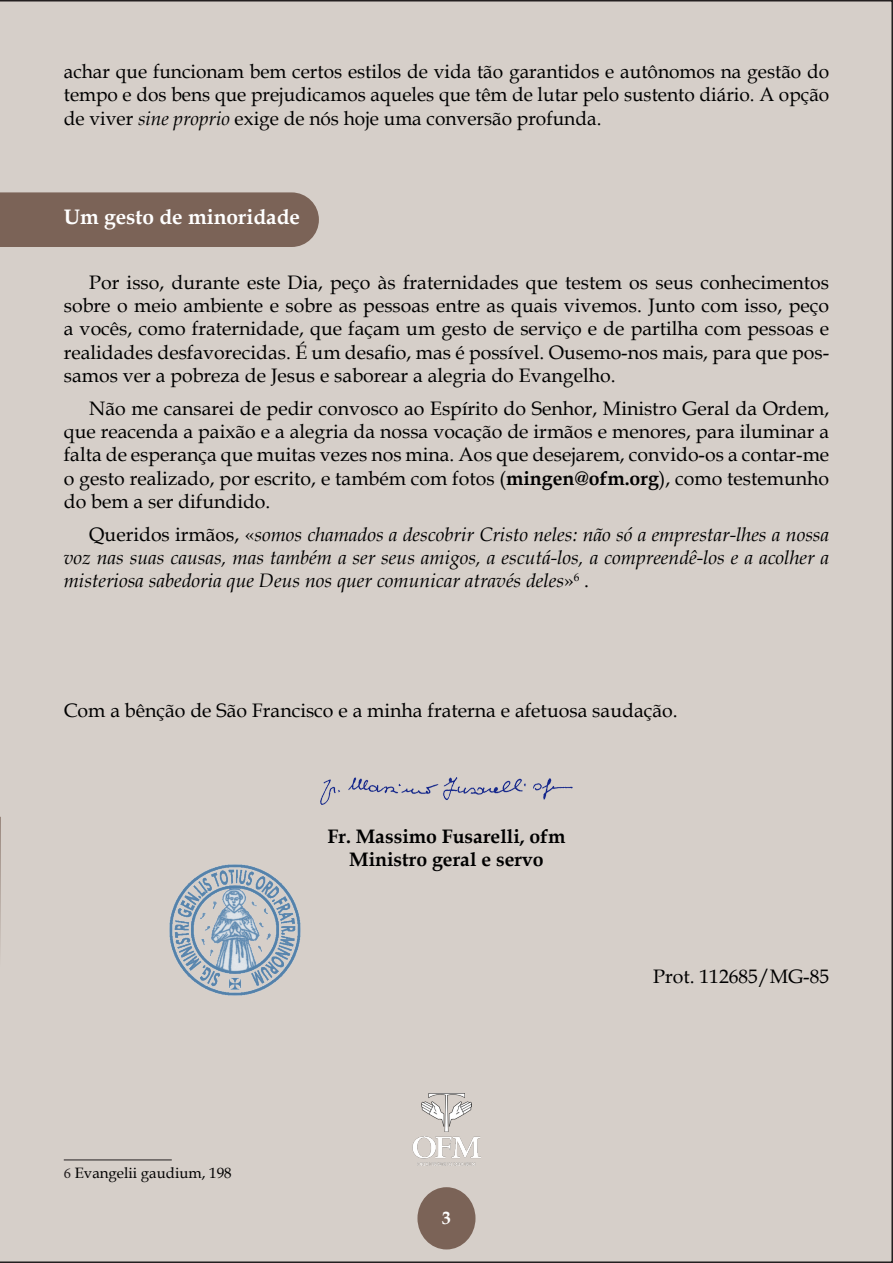
<style>
.page{position:relative;width:893px;height:1263px;background:#d6cfc9}
.page>*{position:absolute;margin:0;border:0;box-sizing:border-box;transform-origin:0 0}
.No_Spacing{font:700 21px "Book Antiqua";color:#fff}
.No_Spacing-2{font:19.5px/23.4px "Book Antiqua";color:#000;text-align:justify}
.No_Spacing-3{font:italic 19.5px/23.4px "Book Antiqua";color:#000;text-align:justify}
.No_Spacing-4{font:700 19.5px "Book Antiqua";color:#000}
.t1{font:700 18px "Book Antiqua";color:#fff}
.t2{font:15px "Book Antiqua";color:#000}
.s1{font-style:italic}
.s2{font-weight:700}
.s3{font-style:normal}
.s4{font-family:"Minion Pro";color:#231f20}
</style>
<div class="page">
<div style="left:417px;top:1187px;width:58px;height:62px;background:#7b6357;border-radius:50%"></div>
<div style="left:0;top:192px;width:319px;height:55px;background:#7b6357"></div>
<hr style="left:64px;top:1159px;width:108px;height:1px;background:#231f20">
<svg style="left:0;top:815px;width:1px;height:312px"></svg>
<img style="left:321px;top:778px;width:251px;height:27px">
<img style="left:169px;top:864px;width:131px;height:131px">
<img style="left:422px;top:1093px;width:49px;height:38px">
<img style="left:413px;top:1136px;width:67px;height:29px">
<p class="No_Spacing-2" style="left:64px;top:59px;width:767px">achar que funcionam bem certos estilos de vida tão garantidos e autônomos na gestão do tempo e dos bens que prejudicamos aqueles que têm de lutar pelo sustento diário. A opção de viver <span class="s1">sine proprio</span> exige de nós hoje uma conversão profunda.</p>
<p class="No_Spacing" style="left:64px;top:202px;width:238px">Um gesto de minoridade</p>
<p class="No_Spacing-2" style="left:64px;top:270px;width:767px;text-indent:26px">Por isso, durante este Dia, peço às fraternidades que testem os seus conhecimentos sobre o meio ambiente e sobre as pessoas entre as quais vivemos. Junto com isso, peço a vocês, como fraternidade, que façam um gesto de serviço e de partilha com pessoas e realidades desfavorecidas. É um desafio, mas é possível. Ousemo-nos mais, para que pos&shy;samos ver a pobreza de Jesus e saborear a alegria do Evangelho.</p>
<p class="No_Spacing-2" style="left:64px;top:396px;width:767px;text-indent:26px">Não me cansarei de pedir convosco ao Espírito do Senhor, Ministro Geral da Ordem, que reacenda a paixão e a alegria da nossa vocação de irmãos e menores, para iluminar a falta de esperança que muitas vezes nos mina. Aos que desejarem, convido-os a contar-me o gesto realizado, por escrito, e também com fotos (<span class="s2">mingen@ofm.org</span>), como testemunho do bem a ser difundido.</p>
<p class="No_Spacing-3" style="left:64px;top:522px;width:767px;text-indent:26px"><span class="s3">Queridos irmãos, «</span>somos chamados a descobrir Cristo neles: não só a emprestar-lhes a nossa voz nas suas causas, mas também a ser seus amigos, a escutá-los, a compreendê-los e a acolher a misteriosa sabedoria que Deus nos quer comunicar através deles<span class="s3">»</span><sup>6</sup> <span class="s3">.</span></p>
<p class="No_Spacing-2" style="left:64px;top:698px;width:615px">Com a bênção de São Francisco e a minha fraterna e afetuosa saudação.</p>
<p class="t2" style="left:64px;top:1162px;width:169px"><span class="s4">6</span> Evangelii gaudium, 198</p>
<p class="No_Spacing-4" style="left:328px;top:823px;width:239px">Fr. Massimo Fusarelli, ofm</p>
<p class="No_Spacing-4" style="left:349px;top:846px;width:196px">Ministro geral e servo</p>
<p class="No_Spacing-2" style="left:653px;top:965px;width:177px">Prot. 112685/MG-85</p>
<p class="t1" style="left:442px;top:1206px;width:10px">3</p>
</div>
